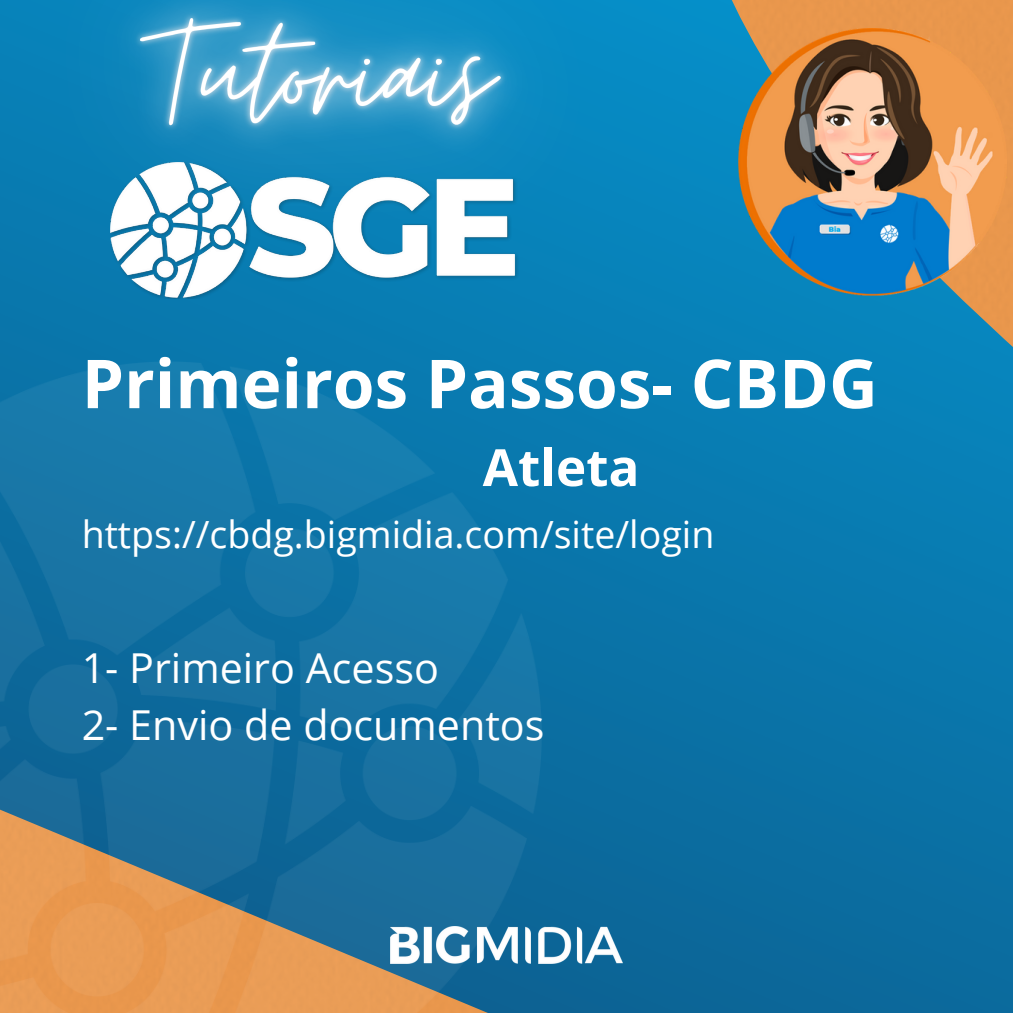
<style>
.page{position:relative;width:1013px;height:1013px;background:#fff}
.page>*{position:absolute;margin:0;border:0;box-sizing:border-box;transform-origin:0 0}
.t1{font:700 67.5px "Open Sans";color:#fff}
.t2{font:700 51.25px "Open Sans";color:#fff}
.t3{font:41.25px "Open Sans";color:#fff}
.t4{font:37.5px "Open Sans";color:#fff}
</style>
<div class="page">
<svg style="left:541px;top:0;width:471px;height:1012px;background:#1076a7"></svg>
<img style="left:0;top:382px;width:541px;height:630px">
<img style="left:738px;top:28px;width:268px;height:267px">
<img style="left:390px;top:926px;width:232px;height:37px">
<img style="left:0;top:0;width:707px;height:382px">
<p class="t1" style="left:82px;top:336px;width:797px">Primeiros Passos- CBDG</p>
<p class="t2" style="left:482px;top:431px;width:158px">Atleta</p>
<p class="t4" style="left:82px;top:508px;width:634px">https://cbdg.bigmidia.com/site/login</p>
<p class="t3" style="left:82px;top:639px;width:359px">1- Primeiro Acesso</p>
<p class="t3" style="left:82px;top:696px;width:464px">2- Envio de documentos</p>
</div>
